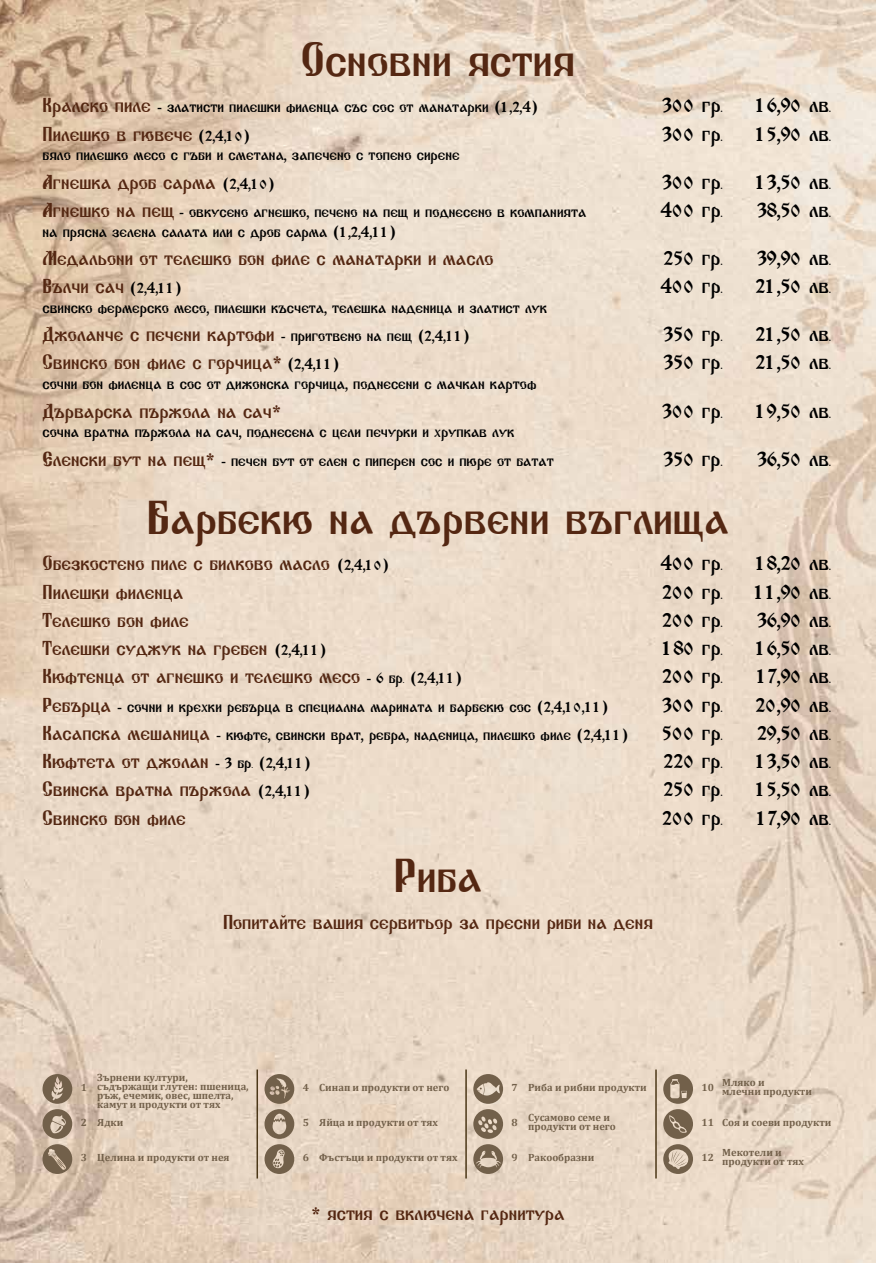
<style>
.page{position:relative;width:876px;height:1263px;background:#fff}
.page>*{position:absolute;margin:0;border:0;box-sizing:border-box;transform-origin:0 0}
.t1{font:700 49.5px "Old Cyr";color:#542712}
.t2{font:700 22.5px "Old Cyr";color:#000}
.t3{font:700 21px "Old Cyr";color:#542712}
.t4{font:700 16.5px/28.2px "Old Cyr";color:#000}
.t5{font:700 10.5px/9px "Cambria";color:#72604a}
.s1{font-size:21px;color:#542712}
.s2{font-size:16.5px;color:#000}
</style>
<div class="page">
<img style="left:0;top:0;width:876px;height:1263px">
<svg style="left:265px;top:1074px;width:29px;height:100px;background:#a3917d"></svg>
<hr style="left:257px;top:1069px;width:1px;height:109px;background:#4b3717">
<svg style="left:663px;top:1074px;width:30px;height:100px;background:#ab9985"></svg>
<hr style="left:655px;top:1069px;width:2px;height:109px;background:#4b3717">
<hr style="left:465px;top:1069px;width:2px;height:109px;background:#4b3717">
<svg style="left:473px;top:1074px;width:30px;height:100px;background:#a99884"></svg>
<svg style="left:43px;top:1074px;width:29px;height:100px;background:#a08d79"></svg>
<h1 class="t1" style="left:301px;top:31px;width:276px">Основни ястия</h1>
<p class="t4" style="left:43px;top:93px;width:497px"><span class="s1">Кралско пиле</span> - златисти пилешки филенца със сос от манатарки (1,2,4)</p>
<h2 class="t2" style="left:662px;top:92px;width:62px">300 гр.</h2>
<h2 class="t2" style="left:756px;top:92px;width:77px">16,90 лв.</h2>
<p class="t3" style="left:43px;top:122px;width:209px">Пилешко в гювече <span class="s2">(2,4,10)</span></p>
<h2 class="t2" style="left:662px;top:120px;width:62px">300 гр.</h2>
<h2 class="t2" style="left:756px;top:120px;width:77px">15,90 лв.</h2>
<p class="t4" style="left:43px;top:141px;width:419px">бяло пилешко месо с гъби и сметана, запечено с топено сирене</p>
<p class="t3" style="left:43px;top:170px;width:234px">Агнешка дроб сарма <span class="s2">(2,4,10)</span></p>
<h2 class="t2" style="left:662px;top:169px;width:62px">300 гр.</h2>
<h2 class="t2" style="left:756px;top:169px;width:77px">13,50 лв.</h2>
<p class="t4" style="left:43px;top:197px;width:545px"><span class="s1">Агнешко на пещ</span> - овкусено агнешко, печено на пещ и поднесено в компанията</p>
<h2 class="t2" style="left:660px;top:197px;width:64px">400 гр.</h2>
<h2 class="t2" style="left:757px;top:197px;width:76px">38,50 лв.</h2>
<p class="t4" style="left:43px;top:217px;width:355px">на прясна зелена салата или с дроб сарма (1,2,4,11)</p>
<p class="t3" style="left:43px;top:246px;width:453px">Медальони от телешко бон филе с манатарки и масло</p>
<h2 class="t2" style="left:664px;top:245px;width:61px">250 гр.</h2>
<h2 class="t2" style="left:757px;top:245px;width:76px">39,90 лв.</h2>
<p class="t3" style="left:43px;top:274px;width:141px">Вълчи сач <span class="s2">(2,4,11)</span></p>
<h2 class="t2" style="left:660px;top:273px;width:64px">400 гр.</h2>
<h2 class="t2" style="left:756px;top:273px;width:77px">21,50 лв.</h2>
<p class="t4" style="left:43px;top:293px;width:506px">свинско фермерско месо, пилешки късчета, телешка наденица и златист лук<br><span class="s1">Джоланче с печени картофи</span> - приготвено на пещ (2,4,11)</p>
<h2 class="t2" style="left:664px;top:321px;width:61px">350 гр.</h2>
<h2 class="t2" style="left:756px;top:321px;width:77px">21,50 лв.</h2>
<p class="t3" style="left:43px;top:351px;width:299px">Свинско бон филе с горчица* <span class="s2">(2,4,11)</span></p>
<h2 class="t2" style="left:664px;top:349px;width:61px">350 гр.</h2>
<h2 class="t2" style="left:755px;top:349px;width:77px">21,50 лв.</h2>
<p class="t4" style="left:43px;top:370px;width:495px">сочни бон филенца в сос от дижонска горчица, поднесени с мачкан картоф</p>
<p class="t3" style="left:43px;top:399px;width:240px">Дърварска пържола на сач*</p>
<h2 class="t2" style="left:662px;top:397px;width:62px">300 гр.</h2>
<h2 class="t2" style="left:756px;top:397px;width:77px">19,50 лв.</h2>
<p class="t4" style="left:43px;top:418px;width:513px">сочна вратна пържола на сач, поднесена с цели печурки и хрупкав лук<br><span class="s1">Еленски бут на пещ*</span> - печен бут от елен с пиперен сос и пюре от батат</p>
<h2 class="t2" style="left:664px;top:445px;width:61px">350 гр.</h2>
<h2 class="t2" style="left:757px;top:445px;width:76px">36,50 лв.</h2>
<h1 class="t1" style="left:147px;top:489px;width:584px">Барбекю на дървени въглища</h1>
<p class="t3" style="left:43px;top:551px;width:348px">Обезкостено пиле с билково масло <span class="s2">(2,4,10)</span></p>
<h2 class="t2" style="left:660px;top:550px;width:64px">400 гр.</h2>
<h2 class="t2" style="left:756px;top:550px;width:77px">18,20 лв.</h2>
<p class="t3" style="left:43px;top:580px;width:142px">Пилешки филенца</p>
<h2 class="t2" style="left:662px;top:578px;width:62px">200 гр.</h2>
<h2 class="t2" style="left:754px;top:578px;width:79px">11,90 лв.</h2>
<p class="t3" style="left:43px;top:608px;width:148px">Телешко бон филе</p>
<h2 class="t2" style="left:662px;top:607px;width:62px">200 гр.</h2>
<h2 class="t2" style="left:757px;top:607px;width:76px">36,90 лв.</h2>
<p class="t3" style="left:43px;top:636px;width:286px">Телешки суджук на гребен <span class="s2">(2,4,11)</span></p>
<h2 class="t2" style="left:662px;top:635px;width:62px">180 гр.</h2>
<h2 class="t2" style="left:756px;top:635px;width:77px">16,50 лв.</h2>
<p class="t3" style="left:43px;top:665px;width:421px">Кюфтенца от агнешко и телешко месо <span class="s2">- 6 бр. (2,4,11)</span></p>
<h2 class="t2" style="left:662px;top:663px;width:62px">200 гр.</h2>
<h2 class="t2" style="left:756px;top:663px;width:76px">17,90 лв.</h2>
<p class="t4" style="left:43px;top:692px;width:568px"><span class="s1">Ребърца</span> - сочни и крехки ребърца в специална марината и барбекю сос (2,4,10,11)</p>
<h2 class="t2" style="left:662px;top:691px;width:62px">300 гр.</h2>
<h2 class="t2" style="left:756px;top:691px;width:77px">20,90 лв.</h2>
<p class="t4" style="left:43px;top:720px;width:588px"><span class="s1">Касапска мешаница</span> - кюфте, свински врат, ребра, наденица, пилешко филе (2,4,11)</p>
<h2 class="t2" style="left:662px;top:720px;width:62px">500 гр.</h2>
<h2 class="t2" style="left:757px;top:720px;width:76px">29,50 лв.</h2>
<p class="t3" style="left:43px;top:749px;width:270px">Кюфтета от джолан <span class="s2">- 3 бр. (2,4,11)</span></p>
<h2 class="t2" style="left:664px;top:748px;width:61px">220 гр.</h2>
<h2 class="t2" style="left:755px;top:748px;width:77px">13,50 лв.</h2>
<p class="t3" style="left:43px;top:778px;width:269px">Свинска вратна пържола <span class="s2">(2,4,11)</span></p>
<h2 class="t2" style="left:664px;top:776px;width:61px">250 гр.</h2>
<h2 class="t2" style="left:755px;top:776px;width:77px">15,50 лв.</h2>
<p class="t3" style="left:43px;top:806px;width:145px">Свинско бон филе</p>
<h2 class="t2" style="left:662px;top:804px;width:62px">200 гр.</h2>
<h2 class="t2" style="left:756px;top:804px;width:76px">17,90 лв.</h2>
<h1 class="t1" style="left:394px;top:848px;width:90px">Риба</h1>
<p class="t3" style="left:223px;top:910px;width:431px">Попитайте вашия сервитьор за пресни риби на деня</p>
<p class="t5" style="left:81px;top:1083px;width:8px">1</p>
<p class="t5" style="left:97px;top:1072px;width:153px">Зърнени култури, съдържащи глутен: пшеница, ръж, ечемик, овес, шпелта, камут и продукти от тях</p>
<p class="t5" style="left:81px;top:1117px;width:44px">2 Ядки</p>
<p class="t5" style="left:81px;top:1152px;width:150px">3 Целина и продукти от нея</p>
<p class="t5" style="left:303px;top:1082px;width:148px">4 Синап и продукти от него</p>
<p class="t5" style="left:303px;top:1117px;width:137px">5 Яйца и продукти от тях</p>
<p class="t5" style="left:303px;top:1152px;width:156px">6 Фъстъци и продукти от тях</p>
<p class="t5" style="left:512px;top:1082px;width:137px">7 Риба и рибни продукти</p>
<p class="t5" style="left:512px;top:1118px;width:8px">8</p>
<p class="t5" style="left:528px;top:1113px;width:89px">Сусамово семе и продукти от него</p>
<p class="t5" style="left:512px;top:1152px;width:84px">9 Ракообразни</p>
<p class="t3" style="left:311px;top:1202px;width:255px">* ястия с включена гарнитура</p>
<p class="t5" style="left:701px;top:1083px;width:14px">10</p>
<p class="t5" style="left:722px;top:1077px;width:91px">Мляко и<br>млечни продукти</p>
<p class="t5" style="left:701px;top:1117px;width:131px">11 Соя и соеви продукти</p>
<p class="t5" style="left:701px;top:1153px;width:14px">12</p>
<p class="t5" style="left:722px;top:1147px;width:83px">Мекотели и продукти от тях</p>
</div>
